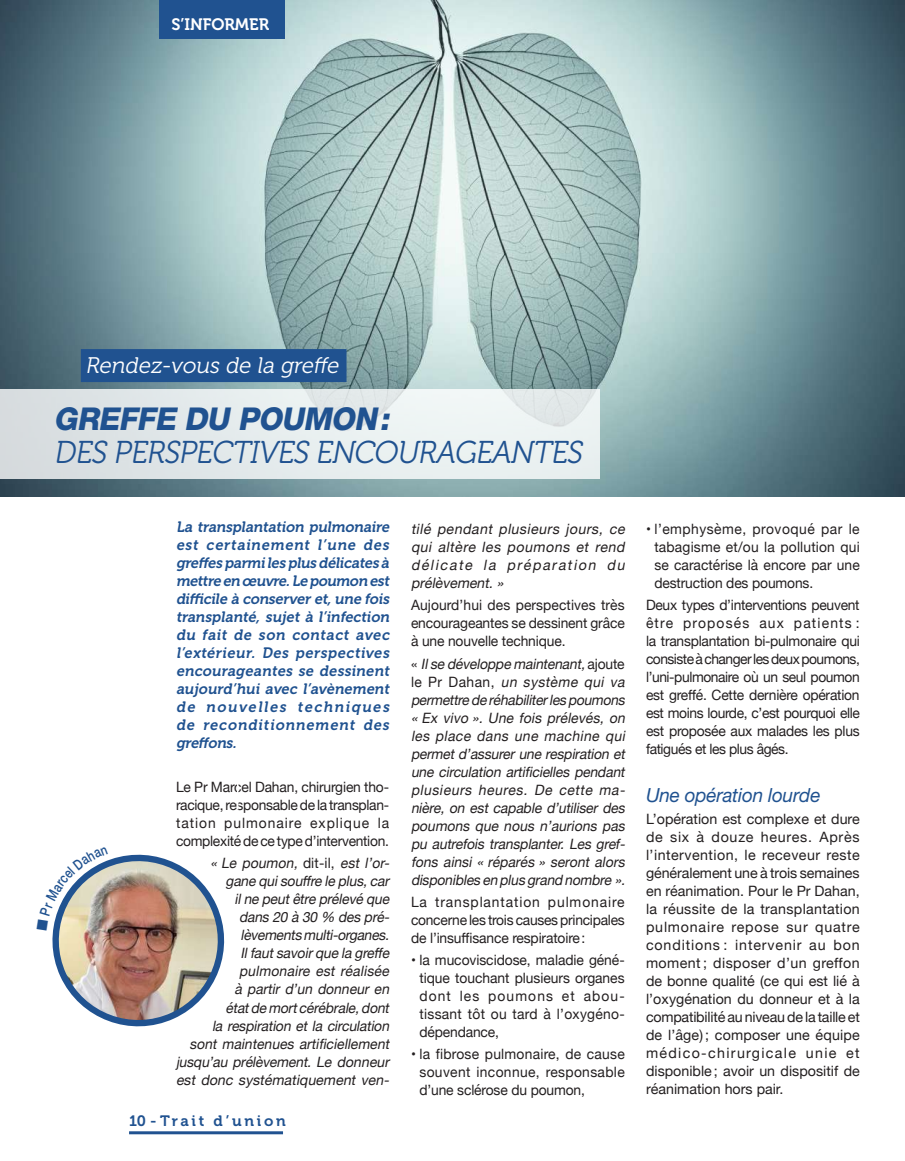
<style>
.page{position:relative;width:905px;height:1161px;background:#fff}
.page>*{position:absolute;margin:0;border:0;box-sizing:border-box;transform-origin:0 0}
.t1{font:italic 31.5px "Museo 300";color:#205290;scale:.95 1}
.t2{font:italic 800 31.5px "Helvetica Neue";color:#205290}
.t3{font:italic 22.5px "Museo 300";color:#fff}
.t4{font:italic 19.5px "Helvetica Neue";letter-spacing:-.01em;color:#205290}
.t5{font:16.5px "Museo 700";color:#fff}
.t6{font:italic 15px/18px "Museo 700";color:#205290;text-align:justify}
.t7{font:15px "Museo 700";letter-spacing:.18em;color:#205290}
.t8{font:14.25px/18px "Helvetica Neue";letter-spacing:-.01em;color:#231f20;text-align:justify}
.t9{font:italic 14.25px/18px "Helvetica Neue";color:#231f20;text-align:right}
.s1{font-style:normal}
</style>
<div class="page">
<img style="left:0;top:0;width:904px;height:496px">
<div style="left:0;top:389px;width:600px;height:90px;background:linear-gradient(to right,#d9dfe2,#eff5f5)"></div>
<hr style="left:129px;top:1131px;width:154px;height:3px;background:#205290">
<div style="left:159px;top:0;width:126px;height:38px;background:#205290"></div>
<div style="left:81px;top:349px;width:265px;height:33px;background:#205290"></div>
<img style="left:52px;top:854px;width:173px;height:173px">
<p class="t5" style="left:171px;top:15px;width:99px">S’INFORMER</p>
<h2 class="t3" style="left:85px;top:353px;width:259px">Rendez-vous de la greffe</h2>
<h1 class="t2" style="left:54px;top:400px;width:343px">GREFFE DU POUMON:</h1>
<h1 class="t1" style="left:54px;top:435px;width:564px">DES PERSPECTIVES ENCOURAGEANTES</h1>
<p class="t6" style="left:176px;top:518px;width:218px">La transplantation pulmonaire est certainement l’une des greffes parmiles plus délicates à mettre en œuvre.Le poumon est difficile à conserveret,une fois transplanté, suj et à l’infection du fait de son contact avec l’extérieur. Des perspectives encourageantes se dessinent aujourd’hui avec l’avènement de nouvelles techniques de reconditionnement des greffons.</p>
<p class="t8" style="left:176px;top:779px;width:215px">Le Pr Marcel Dahan, chirurgien tho&shy;racique, responsable de la transplan&shy;tation pulmonaire explique la complexité de ce type d’intervention.</p>
<p class="t9" style="left:176px;top:855px;width:218px">« Le poumon, <span class="s1">d i t - i l ,</span> est l’or&shy;ganequisouffreleplus,car ilnepeutêtreprélevéque<br>dans20 à30 % despré&shy;lèvementsmulti-organes.<br>Ilfautsavoirquelagreffe pulmonaire est réalisée<br>à partir d’un donneur en étatdemortcérébrale,dont larespiration etlacirculation<br>sont maintenues artificiellement jusqu’au prélèvement. Le donneur est donc systématiquement ven-</p>
<p class="t7" style="left:129px;top:1112px;width:158px">10 - Trait d’union</p>
<p class="t9" style="left:411px;top:521px;width:219px;text-align:justify">tilé pendant plusieurs jours, ce qui altère les poumons et rend délicate la préparation du prélèvement. »</p>
<p class="t8" style="left:411px;top:597px;width:215px">Aujourd’hui des perspectives très encourageantes se dessinent grâce à une nouvelle technique.</p>
<p class="t9" style="left:411px;top:655px;width:219px;text-align:left"><span class="s1">«</span> Ilsedéveloppemaintenant,<span class="s1">aj o u t e l e P r D a h a n ,</span> un système qui va permettrederéhabiliterlespoumons « Ex vivo ». Une fois prélevés, on les place dans une machine qui permetd’assurerunerespiration et une circulation artificielles pendant plusieurs heures. De cette ma&shy;nière, on est capable d’utiliser des poumons que nous n’aurions pas pu autrefois transplanter. Les gref&shy;fons ainsi « réparés » seront alors disponiblesenplusgrand nombre ».</p>
<p class="t8" style="left:411px;top:893px;width:215px">La transplantation pulmonaire concerne les trois causes principales de l’insuffisance respiratoire:</p>
<p class="t8" style="left:419px;top:952px;width:207px;text-indent:-8px">• la mucoviscidose, maladie géné&shy;tique touchant plusieurs organes dont les poumons et abou&shy;tissant tôt ou tard à l’oxygéno&shy;dépendance,</p>
<p class="t8" style="left:419px;top:1046px;width:207px;text-indent:-8px">• la fibrose pulmonaire, de cause souvent inconnue, responsable d’une sclérose du poumon,</p>
<p class="t8" style="left:654px;top:521px;width:207px;text-indent:-8px">• l’emphysème, provoqué par le tabagisme et/ou la pollution qui se caractérise là encore par une destruction des poumons.</p>
<p class="t8" style="left:646px;top:597px;width:215px">Deux types d’interventions peuvent être proposés aux patients : la transplantation bi-pulmonaire qui consiste à changer les deux poumons, l’uni-pulmonaire où un seul poumon est greffé. Cette dernière opération est moins lourde, c’est pourquoi elle est proposée aux malades les plus fatigués et les plus âgés.</p>
<h3 class="t4" style="left:646px;top:783px;width:176px">Une opération lourde</h3>
<p class="t8" style="left:646px;top:811px;width:215px">L’opération est complexe et dure de six à douze heures. Après l’intervention, le receveur reste généralement une à trois semaines en réanimation. Pour le Pr Dahan, la réussite de la transplantation pulmonaire repose sur quatre conditions : intervenir au bon moment ; disposer d’un greffon de bonne qualité (ce qui est lié à l’oxygénation du donneur et à la compatibilité au niveau de la taille et de l’âge) ; composer une équipe médico-chirurgicale unie et disponible; avoir un dispositif de réanimation hors pair.</p>
</div>
